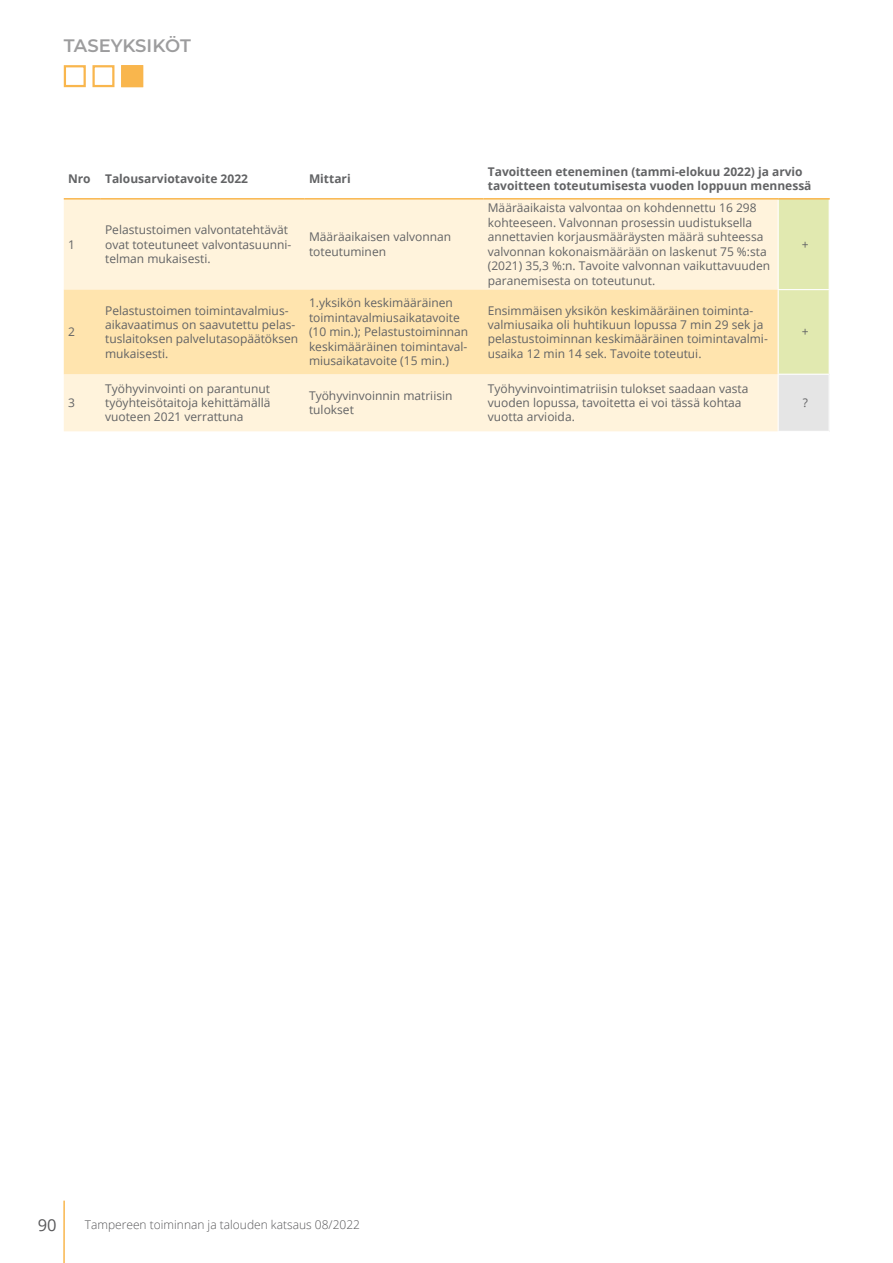
<style>
.page{position:relative;width:893px;height:1263px;background:#fff}
.page>*{position:absolute;margin:0;border:0;box-sizing:border-box;transform-origin:0 0}
.t1{font:600 18px "Montserrat";letter-spacing:-.01em;color:#58585a}
.t2{font:16.5px "Open Sans";color:#58585a}
.t3{font:12px/14.4px "Open Sans";color:#626365}
.t4{font:700 12px/14.4px "Open Sans";color:#626365}
.t5{font:300 12px "Open Sans";color:#58585a}
</style>
<div class="page">
<hr style="left:63px;top:1200px;width:2px;height:63px;background:#f9b64d">
<div style="left:64px;top:65px;width:22px;height:22px;border:2px solid #f9b64d"></div>
<div style="left:92px;top:65px;width:22px;height:22px;border:2px solid #f9b64d"></div>
<div style="left:121px;top:65px;width:22px;height:22px;background:#f9b64d"></div>
<div style="left:64px;top:200px;width:714px;height:231px;background:#fff3dc"></div>
<div style="left:779px;top:200px;width:50px;height:174px;background:#e1e9b0"></div>
<div style="left:64px;top:290px;width:714px;height:84px;background:#ffe4ae"></div>
<div style="left:778px;top:374px;width:51px;height:57px;background:#e5e5e5"></div>
<hr style="left:778px;top:289px;width:52px;height:1px;background:#fff">
<hr style="left:778px;top:374px;width:52px;height:1px;background:#fff">
<hr style="left:778px;top:375px;width:1px;height:56px;background:#fff">
<hr style="left:64px;top:198px;width:37px;height:2px;background:#f9b64d">
<hr style="left:101px;top:198px;width:204px;height:2px;background:#f9b64d">
<hr style="left:305px;top:198px;width:179px;height:2px;background:#f9b64d">
<hr style="left:484px;top:198px;width:294px;height:2px;background:#f9b64d">
<hr style="left:778px;top:198px;width:52px;height:2px;background:#f9b64d">
<h1 class="t1" style="left:64px;top:33px;width:129px">TASEYKSIKÖT</h1>
<p class="t4" style="left:68px;top:171px;width:182px">Nro Talousarviotavoite 2022</p>
<p class="t4" style="left:309px;top:171px;width:43px">Mittari</p>
<p class="t4" style="left:488px;top:164px;width:325px">Tavoitteen eteneminen (tammi-elokuu 2022) ja arvio tavoitteen toteutumisesta vuoden loppuun mennessä</p>
<p class="t3" style="left:68px;top:237px;width:8px">1</p>
<p class="t3" style="left:105px;top:222px;width:188px">Pelastustoimen valvontatehtävät ovat toteutuneet valvontasuunni&shy;telman mukaisesti.</p>
<p class="t3" style="left:309px;top:229px;width:144px">Määräaikaisen valvonnan toteutuminen</p>
<p class="t3" style="left:488px;top:201px;width:284px">Määräaikaista valvontaa on kohdennettu 16 298 kohteeseen. Valvonnan prosessin uudistuksella annettavien korjausmääräysten määrä suhteessa valvonnan kokonaismäärään on laskenut 75 %:sta (2021) 35,3 %:n. Tavoite valvonnan vaikuttavuuden paranemisesta on toteutunut.</p>
<p class="t3" style="left:802px;top:237px;width:8px">+</p>
<p class="t3" style="left:68px;top:324px;width:8px">2</p>
<p class="t3" style="left:105px;top:303px;width:195px">Pelastustoimen toimintavalmius&shy;aikavaatimus on saavutettu pelas&shy;tuslaitoksen palvelutasopäätöksen mukaisesti.</p>
<p class="t3" style="left:309px;top:295px;width:161px">1.yksikön keskimääräinen toimintavalmiusaikatavoite (10 min.); Pelastustoiminnan keskimääräinen toimintaval&shy;miusaikatavoite (15 min.)</p>
<p class="t3" style="left:488px;top:303px;width:282px">Ensimmäisen yksikön keskimääräinen toiminta&shy;valmiusaika oli huhtikuun lopussa 7 min 29 sek ja pelastustoiminnan keskimääräinen toimintavalmi&shy;usaika 12 min 14 sek. Tavoite toteutui.</p>
<p class="t3" style="left:802px;top:324px;width:8px">+</p>
<p class="t3" style="left:68px;top:395px;width:8px">3</p>
<p class="t3" style="left:105px;top:381px;width:167px;text-align:justify">Työhyvinvointi on parantunut työyhteisötaitoja kehittämällä vuoteen 2021 verrattuna</p>
<p class="t3" style="left:309px;top:388px;width:145px">Työhyvinvoinnin matriisin tulokset</p>
<p class="t3" style="left:488px;top:381px;width:262px">Työhyvinvointimatriisin tulokset saadaan vasta vuoden lopussa, tavoitetta ei voi tässä kohtaa vuotta arvioida.</p>
<p class="t3" style="left:803px;top:395px;width:7px">?</p>
<h2 class="t2" style="left:38px;top:1214px;width:20px">90</h2>
<p class="t5" style="left:85px;top:1217px;width:277px">Tampereen toiminnan ja talouden katsaus 08/2022</p>
</div>
